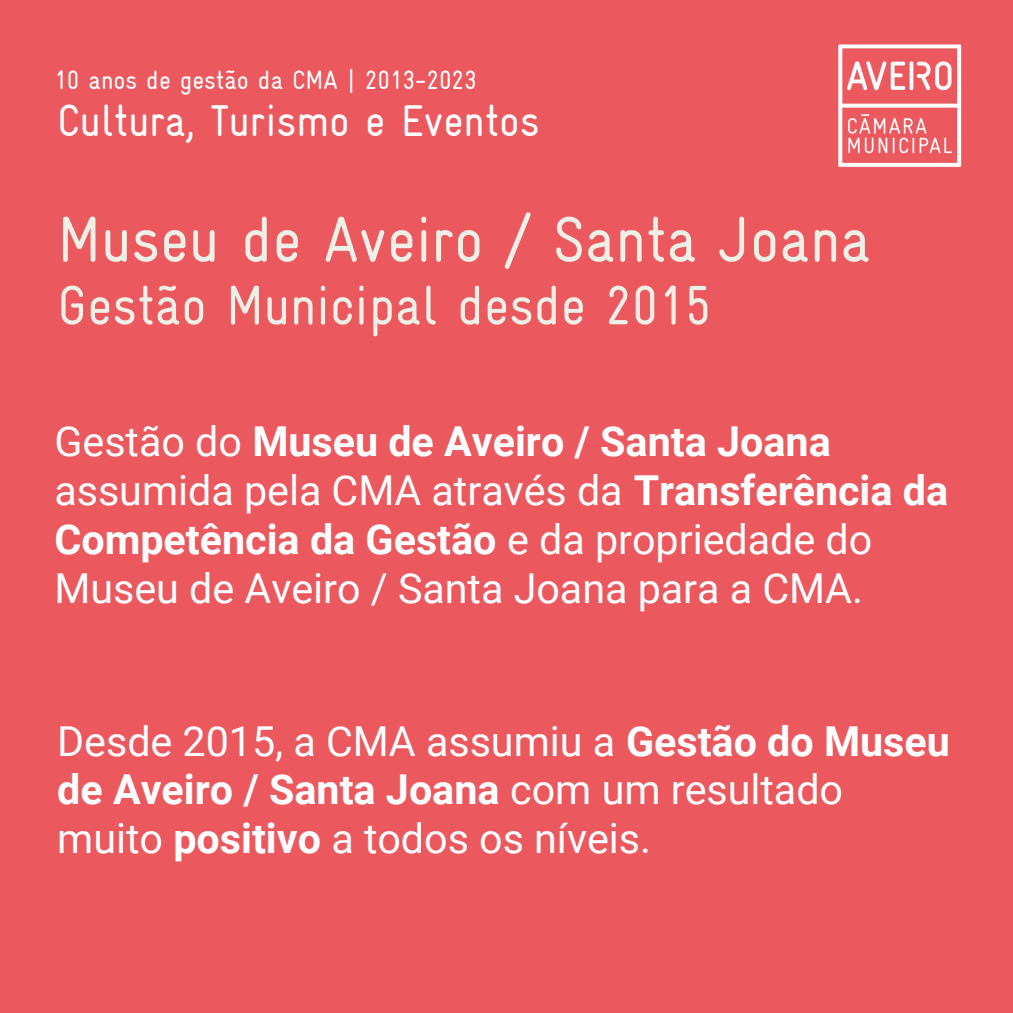
<style>
.page{position:relative;width:1013px;height:1013px;background:#fff}
.page>*{position:absolute;margin:0;border:0;box-sizing:border-box;transform-origin:0 0}
.t1{font:64.25px "Gravur Condensed";color:#eeefe7}
.t2{font:55.5px "Gravur Condensed";color:#eeefe7}
.t3{font:44.75px "Gravur Condensed";color:#fff}
.t4{font:41.25px/48.8px "Roboto";color:#fff}
.t5{font:26.25px "Gravur Condensed";color:#fff}
.s1{font-weight:700}
</style>
<div class="page">
<div style="left:0;top:0;width:1012px;height:1012px;background:#eb585e"></div>
<img style="left:838px;top:44px;width:124px;height:123px">
<p class="t5" style="left:54px;top:66px;width:424px">10 anos de gestão da CMA | 2013-2023</p>
<p class="t3" style="left:57px;top:95px;width:484px">Cultura, Turismo e Eventos</p>
<p class="t1" style="left:57px;top:203px;width:815px">Museu de Aveiro / Santa Joana</p>
<p class="t2" style="left:57px;top:274px;width:656px">Gestão Municipal desde 2015</p>
<p class="t4" style="left:54px;top:418px;width:895px">Gestão do <span class="s1">Museu de Aveiro / Santa Joana </span>assumida pela CMA através da <span class="s1">Transferência da Competência da Gestão</span> e da propriedade do Museu de Aveiro / Santa Joana para a CMA.</p>
<p class="t4" style="left:57px;top:717px;width:894px">Desde 2015, a CMA assumiu a <span class="s1">Gestão do Museu de Aveiro / Santa Joana</span> com um resultado muito <span class="s1">positivo</span> a todos os níveis.</p>
</div>
